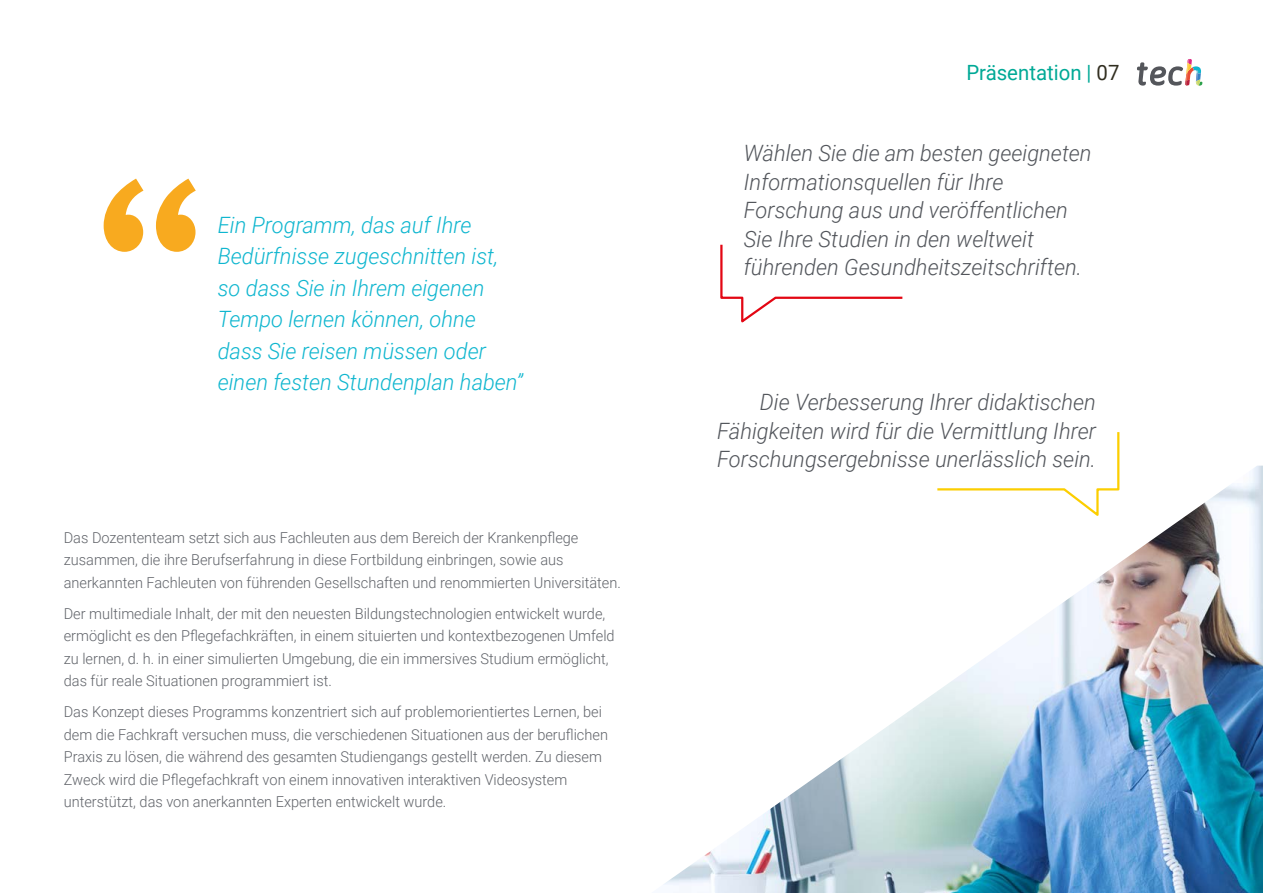
<style>
.page{position:relative;width:1263px;height:893px;background:#fff}
.page>*{position:absolute;margin:0;border:0;box-sizing:border-box;transform-origin:0 0}
.t1{font:italic 300 22.5px/28.5px "Roboto";color:#52555b;text-align:justify}
.t2{font:italic 300 22.5px/31.5px "Roboto";color:#0fb6cf}
.t3{font:21px "Roboto";color:#00a996}
.t4{font:300 15px/22.5px "Roboto";color:#61646a}
.s1{color:#312e20}
</style>
<div class="page">
<svg style="left:104px;top:179px;width:92px;height:73px"></svg>
<svg style="left:1117px;top:432px;width:3px;height:34px"></svg>
<img style="left:663px;top:466px;width:600px;height:427px">
<svg style="left:720px;top:244px;width:183px;height:79px"></svg>
<svg style="left:1137px;top:59px;width:65px;height:27px"></svg>
<h1 class="t2" style="left:218px;top:208px;width:307px">Ein Programm, das auf Ihre<br>Bedürfnisse zugeschnitten ist, so dass Sie in Ihrem eigenen<br>Tempo lernen können, ohne dass Sie reisen müssen oder einen festen Stundenplan haben”</h1>
<p class="t4" style="left:64px;top:526px;width:558px">Das Dozententeam setzt sich aus Fachleuten aus dem Bereich der Krankenpflege zusammen, die ihre Berufserfahrung in diese Fortbildung einbringen, sowie aus anerkannten Fachleuten von führenden Gesellschaften und renommierten Universitäten.</p>
<p class="t4" style="left:64px;top:602px;width:552px">Der multimediale Inhalt, der mit den neuesten Bildungstechnologien entwickelt wurde, ermöglicht es den Pflegefachkräften, in einem situierten und kontextbezogenen Umfeld zu lernen, d. h. in einer simulierten Umgebung, die ein immersives Studium ermöglicht, das für reale Situationen programmiert ist.</p>
<p class="t4" style="left:64px;top:700px;width:546px">Das Konzept dieses Programms konzentriert sich auf problemorientiertes Lernen, bei dem die Fachkraft versuchen muss, die verschiedenen Situationen aus der beruflichen Praxis zu lösen, die während des gesamten Studiengangs gestellt werden. Zu diesem Zweck wird die Pflegefachkraft von einem innovativen interaktiven Videosystem unterstützt, das von anerkannten Experten entwickelt wurde.</p>
<h2 class="t3" style="left:966px;top:57px;width:155px">Präsentation | <span class="s1">07</span></h2>
<h1 class="t1" style="left:744px;top:138px;width:349px;text-align:left">Wählen Sie die am besten geeigneten Informationsquellen für Ihre Forschung aus und veröffentlichen Sie Ihre Studien in den weltweit führenden Gesundheitszeitschriften.</h1>
<h1 class="t1" style="left:717px;top:387px;width:380px;text-indent:43px">Die Verbesserung Ihrer didaktischen Fähigkeiten wird für die Vermittlung Ihrer Forschungsergebnisse unerlässlich sein.</h1>
</div>
